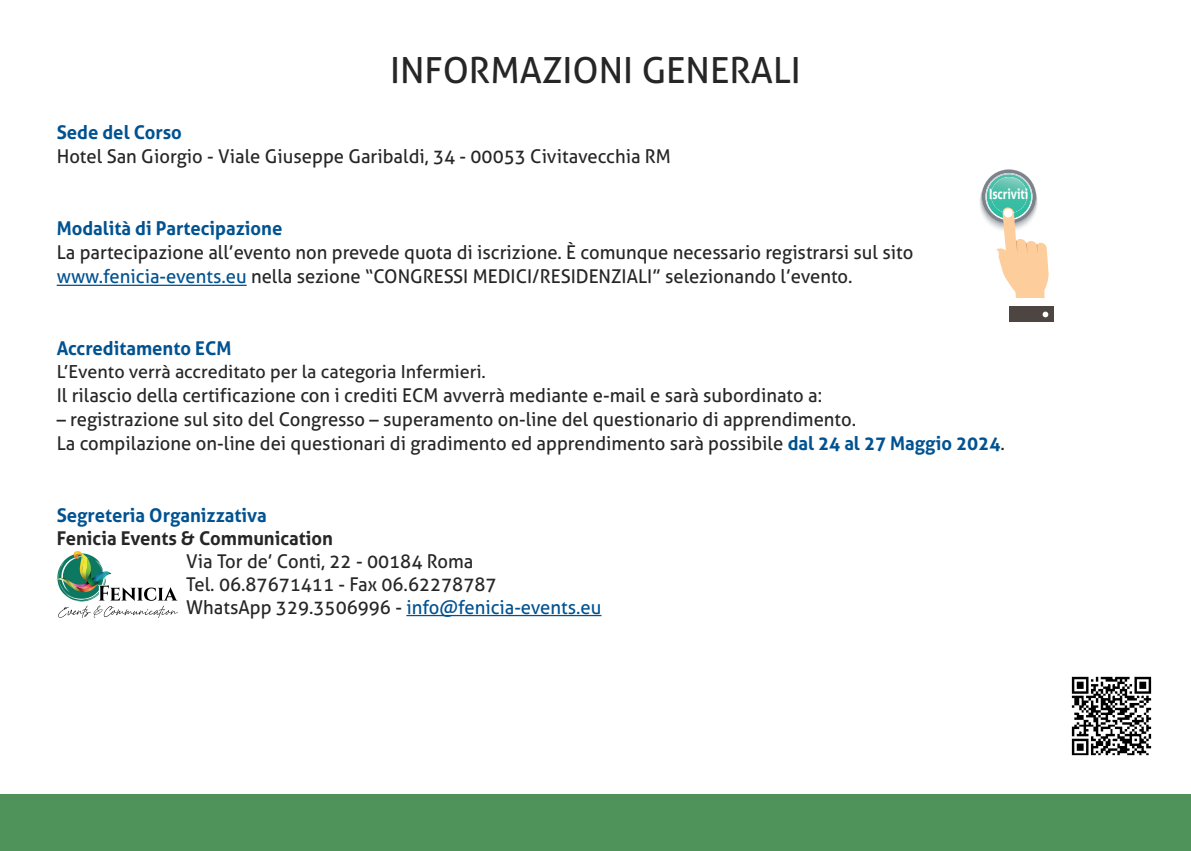
<style>
.page{position:relative;width:1191px;height:851px;background:#fff}
.page>*{position:absolute;margin:0;border:0;box-sizing:border-box;transform-origin:0 0}
.t1{font:36px "Aller";color:#272627}
.t2{font:19px/24px "Aller";color:#272627}
.t3{font:700 19px "Aller";color:#005291}
.t4{font:700 19px "Aller";color:#272627}
.t5{font:18px "Aller";color:#272627}
.t6{font:700 14.2px "Aller";color:#fff;scale:.8 1}
.s1{color:#005291}
.s2{font-weight:700;color:#005291}
</style>
<div class="page">
<hr style="left:57px;top:285px;width:190px;height:1px;background:#005291">
<hr style="left:406px;top:615px;width:195px;height:1px;background:#005291">
<div style="left:0;top:794px;width:1191px;height:56px;background:#4f925a"></div>
<div style="left:1008px;top:306px;width:45px;height:15px;background:#4d4542"></div>
<svg style="left:980px;top:169px;width:69px;height:152px"></svg>
<svg style="left:56px;top:550px;width:122px;height:67px"></svg>
<img style="left:1071px;top:676px;width:81px;height:80px">
<h1 class="t1" style="left:390px;top:50px;width:412px">INFORMAZIONI GENERALI</h1>
<p class="t3" style="left:57px;top:121px;width:127px">Sede del Corso</p>
<p class="t2" style="left:57px;top:145px;width:616px">Hotel San Giorgio - Viale Giuseppe Garibaldi, 34 - 00053 Civitavecchia RM</p>
<p class="t3" style="left:57px;top:217px;width:227px">Modalità di Partecipazione</p>
<p class="t2" style="left:57px;top:241px;width:858px">La partecipazione all’evento non prevede quota di iscrizione. è comunque necessario registrarsi sul sito <span class="s1">www.fenicia-events.eu</span> nella sezione “CONGRESSI MEDICI/RESIDENZIALI” selezionando l’evento.</p>
<p class="t6" style="left:989px;top:185px;width:51px">Iscriviti</p>
<p class="t3" style="left:57px;top:337px;width:176px">accreditamento eCM</p>
<p class="t5" style="left:57px;top:361px;width:431px">L’Evento verrà accreditato per la categoria Infermieri.</p>
<p class="t2" style="left:57px;top:383px;width:767px">Il rilascio della certificazione con i crediti ECM avverrà mediante e-mail e sarà subordinato a:</p>
<p class="t2" style="left:57px;top:407px;width:949px">– registrazione sul sito del Congresso – superamento on-line del questionario di apprendimento.<br>La compilazione on-line dei questionari di gradimento ed apprendimento sarà possibile <span class="s2">dal 24 al 27 Maggio 2024</span>.</p>
<p class="t3" style="left:57px;top:504px;width:212px">Segreteria Organizzativa</p>
<p class="t4" style="left:57px;top:527px;width:278px">Fenicia events &amp; Communication</p>
<p class="t2" style="left:186px;top:550px;width:417px;line-height:22.8px">Via Tor de’ Conti, 22 - 00184 Roma<br>Tel. 06.87671411 - Fax 06.62278787<br>WhatsApp 329.3506996 - <span class="s1">info@fenicia-events.eu</span></p>
</div>
